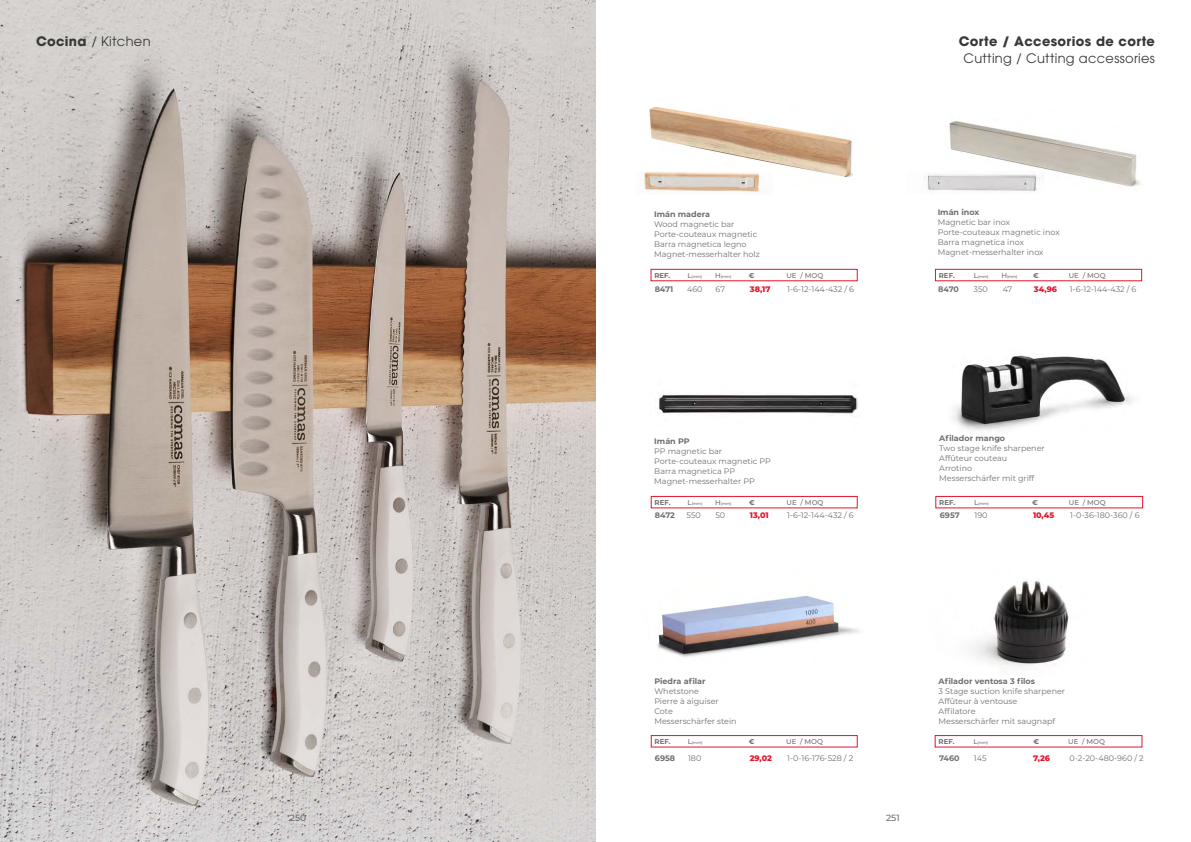
<style>
.page{position:relative;width:1191px;height:842px;background:#fff}
.page>*{position:absolute;margin:0;border:0;box-sizing:border-box;transform-origin:0 0}
.t1{font:13px "Avant Garde";letter-spacing:.025em;color:#373935}
.t2{font:700 13px "Avant Garde";letter-spacing:.025em;color:#373935}
.t3{font:500 9px "Montserrat";color:#706f6f}
.t4{font:8px/10px "Montserrat";color:#706f6f}
.t5{font:700 8px "Montserrat";color:#706f6f}
.t6{font:800 8px "Montserrat";color:#e4142c}
.t7{font:500 7px "Montserrat";color:#706f6f}
.t8{font:700 7px "Montserrat";color:#706f6f}
.t9{font:500 4px "Montserrat";letter-spacing:-.05em;color:#706f6f}
.s1{font-weight:700}
.s2{font-size:7px}
</style>
<div class="page">
<img style="left:0;top:0;width:595px;height:842px">
<img style="left:953px;top:355px;width:180px;height:75px">
<div style="left:651px;top:269px;width:206px;height:12px;border:1px solid #e4142c"></div>
<div style="left:935px;top:269px;width:206px;height:12px;border:1px solid #e4142c"></div>
<div style="left:651px;top:496px;width:206px;height:12px;border:1px solid #e4142c"></div>
<div style="left:935px;top:496px;width:207px;height:12px;border:1px solid #e4142c"></div>
<div style="left:651px;top:735px;width:206px;height:12px;border:1px solid #e4142c"></div>
<div style="left:935px;top:735px;width:207px;height:12px;border:1px solid #e4142c"></div>
<img style="left:949px;top:121px;width:192px;height:66px">
<img style="left:925px;top:171px;width:118px;height:20px">
<img style="left:649px;top:106px;width:204px;height:72px">
<img style="left:643px;top:172px;width:129px;height:21px">
<img style="left:972px;top:580px;width:97px;height:87px">
<img style="left:657px;top:595px;width:203px;height:62px">
<img style="left:658px;top:394px;width:200px;height:21px">
<h1 class="t1" style="left:36px;top:34px;width:116px"><span class="s1">Cocina</span> / Kitchen</h1>
<h1 class="t2" style="left:958px;top:33px;width:198px">Corte / Accesorios de corte</h1>
<h1 class="t1" style="left:963px;top:51px;width:193px">Cutting / Cutting accessories</h1>
<p class="t5" style="left:937px;top:206px;width:43px">Imán inox</p>
<p class="t4" style="left:937px;top:217px;width:123px">Magnetic bar inox<br>Porte-couteaux magnetic inox<br>Barra magnetica inox<br>Magnet-messerhalter inox</p>
<p class="t5" style="left:938px;top:283px;width:22px">8470</p>
<p class="t4" style="left:973px;top:283px;width:16px">350</p>
<p class="t4" style="left:1002px;top:283px;width:11px">47</p>
<p class="t6" style="left:1033px;top:283px;width:25px">34,96</p>
<p class="t4" style="left:1069px;top:283px;width:68px">1-6-12-144-432 / 6</p>
<p class="t5" style="left:654px;top:208px;width:58px">Imán madera</p>
<p class="t4" style="left:654px;top:219px;width:107px">Wood magnetic bar<br>Porte-couteaux magnetic<br>Barra magnetica legno<br>Magnet-messerhalter holz</p>
<p class="t5" style="left:654px;top:283px;width:20px">8471</p>
<p class="t4" style="left:687px;top:283px;width:17px">460</p>
<p class="t4" style="left:715px;top:283px;width:11px">67</p>
<p class="t6" style="left:750px;top:283px;width:22px">38,17</p>
<p class="t4" style="left:787px;top:283px;width:68px">1-6-12-144-432 / 6</p>
<p class="t8" style="left:654px;top:270px;width:18px">REF.</p>
<p class="t9" style="left:687px;top:273px;width:16px"><span class="s2">L</span>(mm)</p>
<p class="t9" style="left:715px;top:273px;width:18px"><span class="s2">H</span>(mm)</p>
<p class="t8" style="left:749px;top:270px;width:7px">€</p>
<p class="t7" style="left:786px;top:270px;width:38px">UE / MOQ</p>
<p class="t8" style="left:938px;top:270px;width:18px">REF.</p>
<p class="t9" style="left:973px;top:273px;width:16px"><span class="s2">L</span>(mm)</p>
<p class="t9" style="left:1001px;top:273px;width:18px"><span class="s2">H</span>(mm)</p>
<p class="t8" style="left:1033px;top:270px;width:7px">€</p>
<p class="t7" style="left:1068px;top:270px;width:38px">UE / MOQ</p>
<p class="t5" style="left:939px;top:433px;width:67px">Afilador mango</p>
<p class="t4" style="left:939px;top:443px;width:107px">Two stage knife sharpener<br>Affûteur couteau<br>Arrotino<br>Messerschärfer mit griff</p>
<p class="t5" style="left:940px;top:510px;width:21px">6957</p>
<p class="t4" style="left:974px;top:510px;width:15px">190</p>
<p class="t6" style="left:1033px;top:510px;width:23px">10,45</p>
<p class="t4" style="left:1070px;top:510px;width:71px">1-0-36-180-360 / 6</p>
<p class="t5" style="left:654px;top:435px;width:37px">Imán PP</p>
<p class="t4" style="left:654px;top:445px;width:118px">PP magnetic bar<br>Porte-couteaux magnetic PP<br>Barra magnetica PP<br>Magnet-messerhalter PP</p>
<p class="t5" style="left:655px;top:510px;width:22px">8472</p>
<p class="t4" style="left:686px;top:510px;width:16px">550</p>
<p class="t4" style="left:715px;top:510px;width:11px">50</p>
<p class="t6" style="left:750px;top:510px;width:20px">13,01</p>
<p class="t4" style="left:787px;top:510px;width:68px">1-6-12-144-432 / 6</p>
<p class="t8" style="left:654px;top:497px;width:18px">REF.</p>
<p class="t9" style="left:687px;top:500px;width:16px"><span class="s2">L</span>(mm)</p>
<p class="t9" style="left:715px;top:500px;width:18px"><span class="s2">H</span>(mm)</p>
<p class="t8" style="left:749px;top:497px;width:7px">€</p>
<p class="t7" style="left:786px;top:497px;width:38px">UE / MOQ</p>
<p class="t8" style="left:939px;top:497px;width:18px">REF.</p>
<p class="t9" style="left:974px;top:500px;width:16px"><span class="s2">L</span>(mm)</p>
<p class="t8" style="left:1032px;top:497px;width:7px">€</p>
<p class="t7" style="left:1068px;top:497px;width:38px">UE / MOQ</p>
<p class="t5" style="left:654px;top:676px;width:53px">Piedra afilar</p>
<p class="t4" style="left:654px;top:686px;width:84px">Whetstone<br>Pierre à aiguiser<br>Cote<br>Messerschärfer stein</p>
<p class="t5" style="left:938px;top:676px;width:98px">Afilador ventosa 3 filos</p>
<p class="t4" style="left:938px;top:686px;width:128px">3 Stage suction knife sharpener<br>Affûteur à ventouse<br>Affilatore<br>Messerschärfer mit saugnapf</p>
<p class="t8" style="left:654px;top:736px;width:18px">REF.</p>
<p class="t9" style="left:687px;top:739px;width:16px"><span class="s2">L</span>(mm)</p>
<p class="t8" style="left:748px;top:736px;width:7px">€</p>
<p class="t7" style="left:786px;top:736px;width:38px">UE / MOQ</p>
<p class="t8" style="left:938px;top:736px;width:18px">REF.</p>
<p class="t9" style="left:973px;top:739px;width:16px"><span class="s2">L</span>(mm)</p>
<p class="t8" style="left:1033px;top:736px;width:7px">€</p>
<p class="t7" style="left:1068px;top:736px;width:38px">UE / MOQ</p>
<p class="t5" style="left:655px;top:752px;width:22px">6958</p>
<p class="t4" style="left:688px;top:753px;width:15px">180</p>
<p class="t6" style="left:749px;top:752px;width:24px">29,02</p>
<p class="t4" style="left:787px;top:753px;width:67px">1-0-16-176-528 / 2</p>
<p class="t5" style="left:939px;top:752px;width:22px">7460</p>
<p class="t4" style="left:973px;top:753px;width:14px">145</p>
<p class="t6" style="left:1033px;top:752px;width:18px">7,26</p>
<p class="t4" style="left:1069px;top:753px;width:76px">0-2-20-480-960 / 2</p>
<p class="t3" style="left:290px;top:811px;width:18px">250</p>
<p class="t3" style="left:886px;top:811px;width:15px">251</p>
</div>
